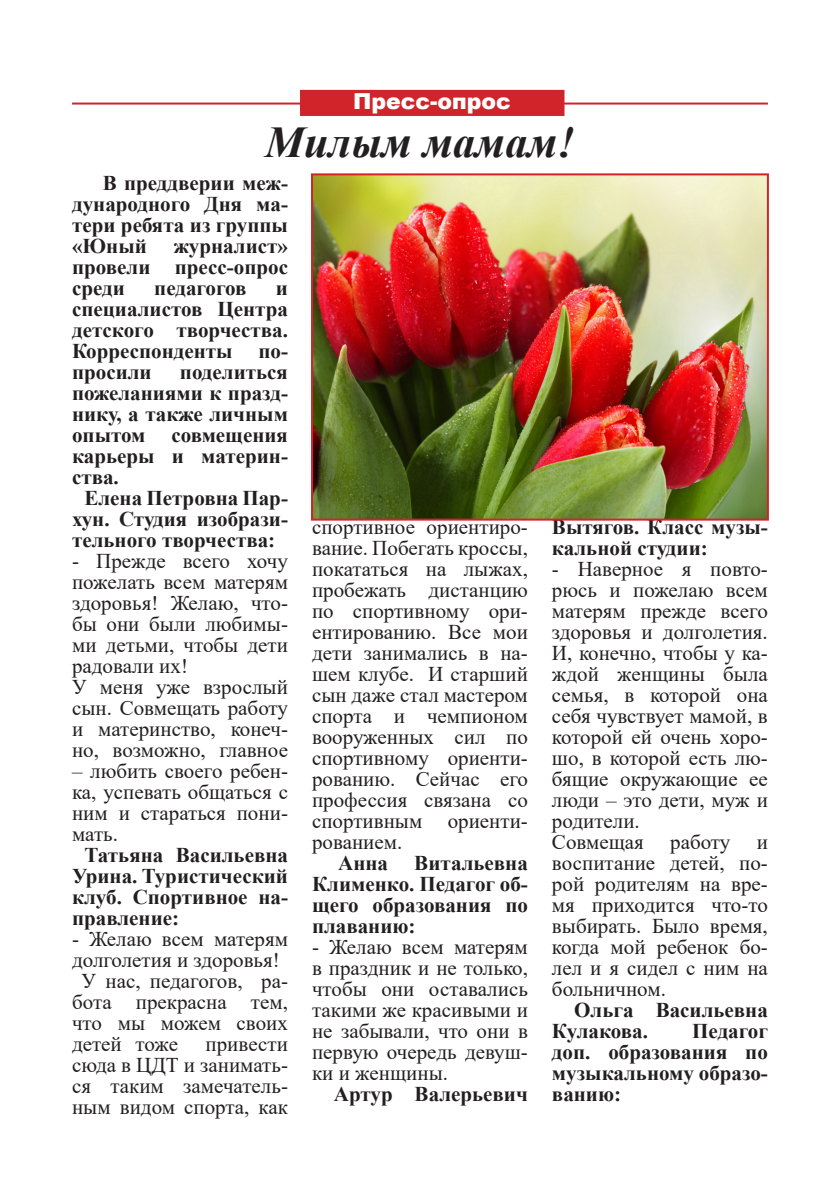
<style>
.page{position:relative;width:840px;height:1191px;background:#fff}
.page>*{position:absolute;margin:0;border:0;box-sizing:border-box;transform-origin:0 0}
.t1{font:italic 700 44px "Times New Roman";color:#231f20}
.t2{font:900 22px "Arial";color:#fff}
.t3{font:21px/21px "Times New Roman";color:#231f20;text-align:justify}
.t4{font:700 21px/21px "Times New Roman";color:#231f20;text-align:justify}
</style>
<div class="page">
<hr style="left:72px;top:103px;width:695px;height:2px;background:#d1232a">
<div style="left:300px;top:90px;width:264px;height:26px;background:#d1232a"></div>
<img style="left:314px;top:176px;width:451px;height:341px">
<div style="left:311px;top:173px;width:457px;height:347px;border:2px solid #d1232a"></div>
<p class="t2" style="left:353px;top:85px;width:159px">Пресс-опрос</p>
<p class="t1" style="left:265px;top:112px;width:311px">Милым мамам!</p>
<p class="t4" style="left:72px;top:171px;width:217px;text-indent:31px">В преддверии меж&shy;дународного Дня ма&shy;тери ребята из группы «Юный</p>
<p class="t4" style="left:72px;top:234px;width:217px;text-indent:101px">журналист» провели пресс-опрос среди</p>
<p class="t4" style="left:154px;top:276px;width:94px">педагогов</p>
<p class="t4" style="left:72px;top:276px;width:217px;text-indent:204px">и специалистов Центра детского творчества.<br>Корреспонденты по&shy;просили</p>
<p class="t4" style="left:72px;top:360px;width:217px;text-indent:108px">поделиться пожеланиями к празд&shy;нику, а также личным опытом совмещения карьеры и материн&shy;ства.</p>
<p class="t4" style="left:72px;top:486px;width:217px;text-indent:12px">Елена Петровна Пар&shy;хун. Студия изобрази&shy;тельного творчества:</p>
<p class="t3" style="left:72px;top:549px;width:217px">- Прежде всего хочу пожелать всем матерям здоровья! Желаю, что&shy;бы они были любимы&shy;ми детьми, чтобы дети радовали их!</p>
<p class="t3" style="left:72px;top:675px;width:217px">У меня уже взрослый сын. Совмещать работу и материнство, конеч&shy;но, возможно, главное</p>
<p class="t3" style="left:72px;top:759px;width:217px">– любить своего ребен&shy;ка, успевать общаться с ним и стараться пони&shy;мать.</p>
<p class="t4" style="left:72px;top:843px;width:217px;text-indent:12px">Татьяна Васильевна Урина. Туристический клуб. Спортивное на&shy;правление:</p>
<p class="t3" style="left:72px;top:927px;width:217px">- Желаю всем матерям долголетия и здоровья!</p>
<p class="t3" style="left:72px;top:969px;width:217px;text-indent:9px">У нас, педагогов, ра&shy;бота прекрасна тем, что мы можем своих детей тоже</p>
<p class="t3" style="left:72px;top:1032px;width:217px;text-indent:133px">привести сюда в ЦДТ и занимать&shy;ся таким замечатель&shy;ным видом спорта, как</p>
<p class="t3" style="left:312px;top:516px;width:217px">спортивное ориентиро&shy;вание. Побегать кроссы, покататься на лыжах, пробежать дистанцию по спортивному ори&shy;ентированию. Все мои дети занимались в на&shy;шем клубе. И старший сын даже стал мастером спорта и чемпионом вооруженных сил по спортивному ориенти&shy;рованию. Сейчас его профессия связана со спортивным ориенти&shy;рованием.</p>
<p class="t4" style="left:312px;top:852px;width:217px;text-indent:26px">Анна Витальевна Клименко. Педагог об&shy;щего образования по плаванию:</p>
<p class="t3" style="left:312px;top:936px;width:217px">- Желаю всем матерям в праздник и не только, чтобы они оставались такими же красивыми и не забывали, что они в первую очередь девуш&shy;ки и женщины.</p>
<p class="t4" style="left:334px;top:1083px;width:195px">Артур Валерьевич</p>
<p class="t4" style="left:551px;top:516px;width:217px">Вытягов. Класс музы&shy;кальной студии:</p>
<p class="t3" style="left:551px;top:557px;width:217px">- Наверное я повто&shy;рюсь и пожелаю всем матерям прежде всего здоровья и долголетия.<br>И, конечно, чтобы у ка&shy;ждой женщины была семья, в которой она себя чувствует мамой, в которой ей очень хоро&shy;шо, в которой есть лю&shy;бящие окружающие ее люди – это дети, муж и родители.</p>
<p class="t3" style="left:551px;top:830px;width:217px">Совмещая работу и воспитание детей, по&shy;рой родителям на вре&shy;мя приходится что-то выбирать. Было время, когда мой ребенок бо&shy;лел и я сидел с ним на больничном.</p>
<p class="t4" style="left:551px;top:999px;width:217px;text-indent:22px">Ольга Васильевна<br>Кулакова.</p>
<p class="t4" style="left:551px;top:1020px;width:217px;text-indent:140px">Педагог доп. образования по музыкальному образо&shy;ванию:</p>
</div>
